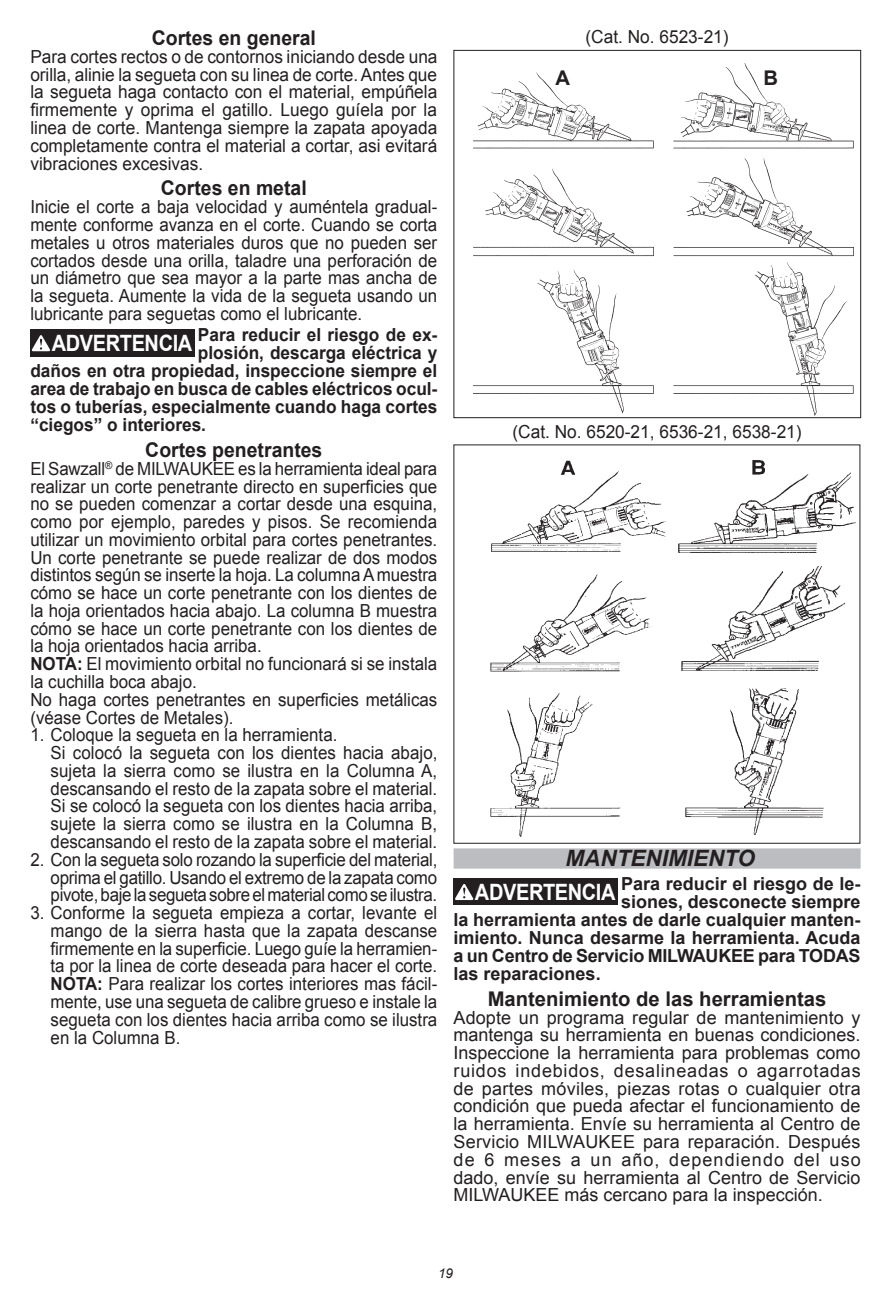
<style>
.page{position:relative;width:891px;height:1296px;background:#fff}
.page>*{position:absolute;margin:0;border:0;box-sizing:border-box;transform-origin:0 0}
.t1{font:700 22.5px "Arial";letter-spacing:-.02em;color:#fff;scale:.89 1}
.Reverse_Headings{font:italic 700 22.5px "Arial";color:#231f20}
.Paragraph{font:700 20.25px "Arial";color:#231f20;scale:.96 1}
.Paragraph-2{font:700 20.25px "Arial";color:#231f20}
.Body_text{font:18px/17.8px "Arial";color:#231f20;text-align:justify;scale:.94 1}
.Hanging_indent{font:18px/17.8px "Arial";color:#231f20;text-align:justify;scale:.94 1}
.Body_text-2{font:18px/17.8px "Arial";color:#231f20;text-align:justify}
.Body_text-3{font:18px/17.8px "Arial";color:#231f20;text-align:justify;scale:.96 1}
.Warning{font:700 18px "Arial";color:#231f20;scale:.96 1}
.Warning-2{font:700 18px "Arial";color:#231f20}
.t2{font:italic 13.5px "Arial";color:#231f20}
.s1{font-weight:700}
</style>
<div class="page">
<div style="left:30px;top:330px;width:165px;height:27px;background:#231f20"></div>
<svg style="left:32px;top:335px;width:18px;height:16px"></svg>
<div style="left:454px;top:848px;width:407px;height:21px;background:#bcbdc0"></div>
<img style="left:473px;top:63px;width:381px;height:353px">
<div style="left:454px;top:50px;width:407px;height:368px;border:1px solid #231f20"></div>
<img style="left:490px;top:460px;width:367px;height:377px">
<div style="left:454px;top:878px;width:164px;height:27px;background:#231f20"></div>
<svg style="left:455px;top:884px;width:18px;height:16px"></svg>
<p class="Paragraph" style="left:152px;top:25px;width:173px">Cortes en general</p>
<p class="Body_text-3" style="left:30px;top:48px;width:426px">Para cortes rectos o de contornos iniciando desde una orilla, alinie la segueta con su linea de corte. Antes que la segueta haga contacto con el material, empúñela firmemente y oprima el gatillo. Luego guíela por la linea de corte. Mantenga siempre la zapata apoyada completamente contra el material a cortar, asi evitará vibraciones excesivas.</p>
<p class="Paragraph" style="left:161px;top:175px;width:153px">Cortes en metal</p>
<p class="Body_text" style="left:30px;top:198px;width:435px">Inicie el corte a baja velocidad y auméntela gradual&shy;mente conforme avanza en el corte. Cuando se corta metales u otros materiales duros que no pueden ser cortados desde una orilla, taladre una perforación de un diámetro que sea mayor a la parte mas ancha de la segueta. Aumente la vida de la segueta usando un lubricante para seguetas como el lubricante.</p>
<p class="t1" style="left:52px;top:328px;width:159px">ADVERTENCIA</p>
<p class="Warning" style="left:198px;top:323px;width:251px">Para reducir el riesgo de ex-</p>
<p class="Warning" style="left:198px;top:341px;width:251px">plosión, descarga eléctrica y</p>
<p class="Warning" style="left:30px;top:359px;width:425px">daños en otra propiedad, inspeccione siempre el</p>
<p class="Warning" style="left:30px;top:377px;width:425px">area de trabajo en busca de cables eléctricos ocul-</p>
<p class="Warning" style="left:30px;top:395px;width:425px">tos o tuberías, especialmente cuando haga cortes</p>
<p class="Warning" style="left:30px;top:413px;width:185px">“ciegos” o interiores.</p>
<p class="Paragraph" style="left:145px;top:436px;width:186px">Cortes penetrantes</p>
<p class="Body_text" style="left:30px;top:460px;width:434px">El Sawzall<sup>®</sup> de MILWAUKEE es la herramienta ideal para realizar un corte penetrante directo en superficies que no se pueden comenzar a cortar desde una esquina, como por ejemplo, paredes y pisos. Se recomienda utilizar un movimiento orbital para cortes penetrantes.<br>Un corte penetrante se puede realizar de dos modos distintos según se inserte la hoja. La columna A muestra cómo se hace un corte penetrante con los dientes de la hoja orientados hacia abajo. La columna B muestra cómo se hace un corte penetrante con los dientes de la hoja orientados hacia arriba.</p>
<p class="Body_text" style="left:30px;top:655px;width:434px"><span class="s1">NOTA:</span> El movimiento orbital no funcionará si se instala la cuchilla boca abajo.</p>
<p class="Body_text" style="left:30px;top:691px;width:434px">No haga cortes penetrantes en superficies metálicas (véase Cortes de Metales).</p>
<p class="Hanging_indent" style="left:30px;top:726px;width:328px">1. Coloque la segueta en la herramienta.</p>
<p class="Hanging_indent" style="left:51px;top:744px;width:413px">Si colocó la segueta con los dientes hacia abajo, sujeta la sierra como se ilustra en la Columna A, descansando el resto de la zapata sobre el material.</p>
<p class="Hanging_indent" style="left:51px;top:797px;width:413px">Si se colocó la segueta con los dientes hacia arriba, sujete la sierra como se ilustra en la Columna B, descansando el resto de la zapata sobre el material.</p>
<p class="Hanging_indent" style="left:51px;top:851px;width:413px;text-indent:-20px">2. Con la segueta solo rozando la superficie del material, oprima el gatillo. Usando el extremo de la zapata como pivote, baje la segueta sobre el material como se ilustra.</p>
<p class="Hanging_indent" style="left:51px;top:904px;width:413px;text-indent:-20px">3. Conforme la segueta empieza a cortar, levante el mango de la sierra hasta que la zapata descanse firmemente en la superficie. Luego guíe la herramien&shy;ta por la linea de corte deseada para hacer el corte.</p>
<p class="Hanging_indent" style="left:51px;top:975px;width:413px"><span class="s1">NOTA:</span> Para realizar los cortes interiores mas fácil&shy;mente, use una segueta de calibre grueso e instale la segueta con los dientes hacia arriba como se ilustra en la Columna B.</p>
<p class="Body_text-3" style="left:586px;top:28px;width:151px">(Cat. No. 6523-21)</p>
<p class="Paragraph-2" style="left:556px;top:65px;width:16px">A</p>
<p class="Paragraph-2" style="left:763px;top:64px;width:16px">B</p>
<p class="Body_text-3" style="left:513px;top:423px;width:303px">(Cat. No. 6520-21, 6536-21, 6538-21)</p>
<p class="Reverse_Headings" style="left:566px;top:843px;width:191px">MANTENIMIENTO</p>
<p class="t1" style="left:475px;top:877px;width:159px">ADVERTENCIA</p>
<p class="Warning-2" style="left:621px;top:872px;width:241px">Para reducir el riesgo de le-</p>
<p class="Warning-2" style="left:621px;top:890px;width:241px">siones, desconecte siempre</p>
<p class="Warning-2" style="left:454px;top:908px;width:409px">la herramienta antes de darle cualquier manten-</p>
<p class="Warning-2" style="left:454px;top:926px;width:409px">imiento. Nunca desarme la herramienta. Acuda</p>
<p class="Warning-2" style="left:454px;top:944px;width:408px">a un Centro de Servicio MILWAUKEE para TODAS</p>
<p class="Warning-2" style="left:454px;top:962px;width:149px">las reparaciones.</p>
<p class="Paragraph-2" style="left:488px;top:985px;width:340px">Mantenimiento de las herramientas</p>
<p class="Body_text-2" style="left:454px;top:1009px;width:409px">Adopte un programa regular de mantenimiento y mantenga su herramienta en buenas condiciones.<br>Inspeccione la herramienta para problemas como ruidos indebidos, desalineadas o agarrotadas de partes móviles, piezas rotas o cualquier otra condición que pueda afectar el funcionamiento de la herramienta. Envíe su herramienta al Centro de Servicio MILWAUKEE para reparación. Después de 6 meses a un año, dependiendo del uso dado, envíe su herramienta al Centro de Servicio MILWAUKEE más cercano para la inspección.</p>
<p class="t2" style="left:438px;top:1265px;width:17px">19</p>
</div>
